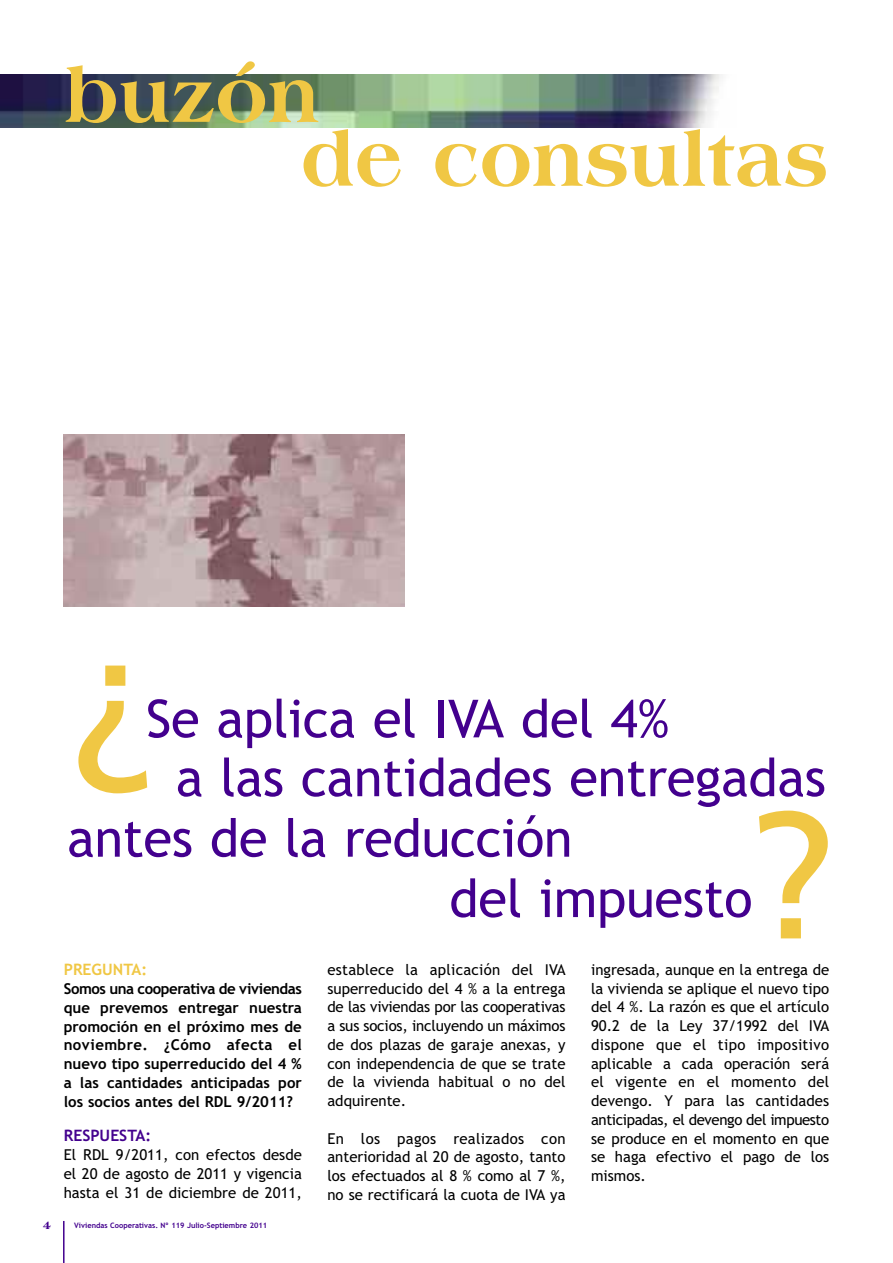
<style>
.page{position:relative;width:893px;height:1263px;background:#fff}
.page>*{position:absolute;margin:0;border:0;box-sizing:border-box;transform-origin:0 0}
.t1{font:180px "Frutiger";color:#f0c744}
.t2{font:800 78px/63.8px "Americana";color:#f0c744}
.t3{font:52.5px/60.3px "Trebuchet MS";letter-spacing:-.005em;color:#43008e}
.t4{font:700 15.75px "Trebuchet MS";color:#43008e}
.t5{font:700 15.75px "Trebuchet MS";color:#f0c744}
.t6{font:15px/18.8px "Trebuchet MS";color:#000;text-align:justify}
.t7{font:700 15px/18.8px "Trebuchet MS";color:#000;text-align:justify}
.t8{font:800 12px "Americana";color:#43008e}
.t9{font:700 7.5px "Trebuchet MS";color:#43008e}
</style>
<div class="page">
<img style="left:0;top:74px;width:722px;height:53px">
<hr style="left:63px;top:1221px;width:2px;height:42px;background:#43008e">
<img style="left:64px;top:435px;width:340px;height:172px">
<h2 class="t2" style="left:301px;top:69px;width:528px;text-indent:-236px">buzón<br>de consultas</h2>
<h1 class="t1" style="left:71px;top:622px;width:91px">¿</h1>
<h3 class="t3" style="left:146px;top:689px;width:525px">Se aplica el IVA del 4%</h3>
<h3 class="t3" style="left:176px;top:748px;width:652px">a las cantidades entregadas</h3>
<h3 class="t3" style="left:449px;top:808px;width:305px;text-indent:-382px">antes de la reducción<br>del impuesto</h3>
<h1 class="t1" style="left:746px;top:803px;width:91px">?</h1>
<p class="t5" style="left:64px;top:961px;width:85px">PREGUNTA:</p>
<p class="t7" style="left:64px;top:979px;width:240px">Somos una cooperativa de viviendas que prevemos entregar nuestra promoción en el próximo mes de noviembre. ¿Cómo afecta el nuevo tipo superreducido del 4 % a las cantidades anticipadas por los socios antes del RDL 9/2011?</p>
<p class="t4" style="left:64px;top:1127px;width:89px">RESPUESTA:</p>
<p class="t6" style="left:64px;top:1145px;width:240px">El RDL 9/2011, con efectos desde el 20 de agosto de 2011 y vigencia hasta el 31 de diciembre de 2011,</p>
<p class="t8" style="left:43px;top:1220px;width:10px">4</p>
<p class="t9" style="left:74px;top:1221px;width:195px">Viviendas Cooperativas. Nº 119 Julio-Septiembre 2011</p>
<p class="t6" style="left:327px;top:960px;width:240px">establece la aplicación del IVA superreducido del 4 % a la entrega de las viviendas por las cooperativas a sus socios, incluyendo un máximos de dos plazas de garaje anexas, y con independencia de que se trate de la vivienda habitual o no del adquirente.</p>
<p class="t6" style="left:327px;top:1129px;width:240px">En los pagos realizados con anterioridad al 20 de agosto, tanto los efectuados al 8 % como al 7 %, no se rectificará la cuota de IVA ya</p>
<p class="t6" style="left:591px;top:960px;width:240px">ingresada, aunque en la entrega de la vivienda se aplique el nuevo tipo del 4 %. La razón es que el artículo 90.2 de la Ley 37/1992 del IVA dispone que el tipo impositivo aplicable a cada operación será el vigente en el momento del devengo. Y para las cantidades anticipadas, el devengo del impuesto se produce en el momento en que se haga efectivo el pago de los mismos.</p>
</div>
